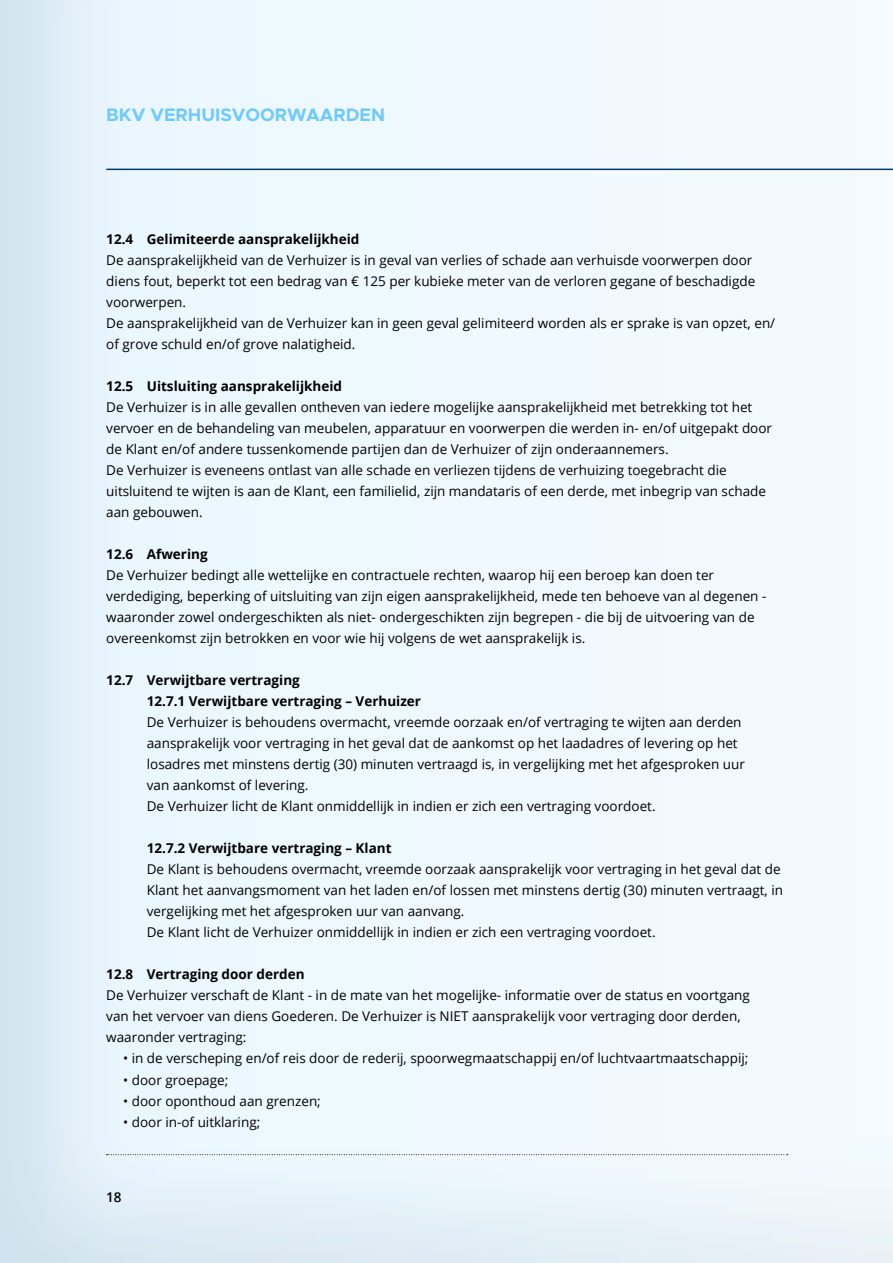
<style>
.page{position:relative;width:893px;height:1263px;background:#fff}
.page>*{position:absolute;margin:0;border:0;box-sizing:border-box;transform-origin:0 0}
.t1{font:700 18.15px "Metropolis";color:#70c9ff}
.t2{font:13.5px/21px "Open Sans";color:#000}
.t3{font:700 13.5px/21px "Open Sans";color:#000}
.t4{font:600 13.5px "Open Sans";color:#000}
</style>
<div class="page">
<div style="left:0;top:0;width:893px;height:1263px;background:#053b61;opacity:.11"></div>
<hr style="left:106px;top:169px;width:787px;height:1px;background:#053b61">
<svg style="left:107px;top:1154px;width:681px;height:1px"></svg>
<h1 class="t1" style="left:106px;top:103px;width:280px">BKV VERHUISVOORWAARDEN</h1>
<p class="t3" style="left:106px;top:228px;width:255px">12.4 Gelimiteerde aansprakelijkheid</p>
<p class="t2" style="left:106px;top:249px;width:670px">De aansprakelijkheid van de Verhuizer is in geval van verlies of schade aan verhuisde voorwerpen door diens fout, beperkt tot een bedrag van € 125 per kubieke meter van de verloren gegane of beschadigde voorwerpen.<br>De aansprakelijkheid van de Verhuizer kan in geen geval gelimiteerd worden als er sprake is van opzet, en/ of grove schuld en/of grove nalatigheid.</p>
<p class="t3" style="left:106px;top:375px;width:237px">12.5 Uitsluiting aansprakelijkheid</p>
<p class="t2" style="left:106px;top:396px;width:667px">De Verhuizer is in alle gevallen ontheven van iedere mogelijke aansprakelijkheid met betrekking tot het vervoer en de behandeling van meubelen, apparatuur en voorwerpen die werden in- en/of uitgepakt door de Klant en/of andere tussenkomende partijen dan de Verhuizer of zijn onderaannemers.<br>De Verhuizer is eveneens ontlast van alle schade en verliezen tijdens de verhuizing toegebracht die uitsluitend te wijten is aan de Klant, een familielid, zijn mandataris of een derde, met inbegrip van schade aan gebouwen.</p>
<p class="t3" style="left:106px;top:544px;width:103px">12.6 Afwering</p>
<p class="t2" style="left:106px;top:565px;width:662px">De Verhuizer bedingt alle wettelijke en contractuele rechten, waarop hij een beroep kan doen ter verdediging, beperking of uitsluiting van zijn eigen aansprakelijkheid, mede ten behoeve van al degenen - waaronder zowel ondergeschikten als niet- ondergeschikten zijn begrepen - die bij de uitvoering van de overeenkomst zijn betrokken en voor wie hij volgens de wet aansprakelijk is.</p>
<p class="t3" style="left:147px;top:670px;width:276px;text-indent:-40px">12.7 Verwijtbare vertraging<br>12.7.1 Verwijtbare vertraging – Verhuizer</p>
<p class="t2" style="left:147px;top:712px;width:600px">De Verhuizer is behoudens overmacht, vreemde oorzaak en/of vertraging te wijten aan derden aansprakelijk voor vertraging in het geval dat de aankomst op het laadadres of levering op het losadres met minstens dertig (30) minuten vertraagd is, in vergelijking met het afgesproken uur van aankomst of levering.<br>De Verhuizer licht de Klant onmiddellijk in indien er zich een vertraging voordoet.</p>
<p class="t3" style="left:147px;top:838px;width:246px">12.7.2 Verwijtbare vertraging – Klant</p>
<p class="t2" style="left:147px;top:859px;width:638px">De Klant is behoudens overmacht, vreemde oorzaak aansprakelijk voor vertraging in het geval dat de Klant het aanvangsmoment van het laden en/of lossen met minstens dertig (30) minuten vertraagt, in vergelijking met het afgesproken uur van aanvang.<br>De Klant licht de Verhuizer onmiddellijk in indien er zich een vertraging voordoet.</p>
<p class="t3" style="left:106px;top:964px;width:200px">12.8 Vertraging door derden</p>
<p class="t2" style="left:106px;top:985px;width:645px">De Verhuizer verschaft de Klant - in de mate van het mogelijke- informatie over de status en voortgang van het vervoer van diens Goederen. De Verhuizer is NIET aansprakelijk voor vertraging door derden, waaronder vertraging:</p>
<p class="t2" style="left:123px;top:1048px;width:627px">• in de verscheping en/of reis door de rederij, spoorwegmaatschappij en/of luchtvaartmaatschappij;</p>
<p class="t2" style="left:123px;top:1069px;width:107px">• door groepage;</p>
<p class="t2" style="left:123px;top:1090px;width:199px">• door oponthoud aan grenzen;</p>
<p class="t2" style="left:123px;top:1111px;width:139px">• door in-of uitklaring;</p>
<p class="t4" style="left:106px;top:1188px;width:17px">18</p>
</div>
